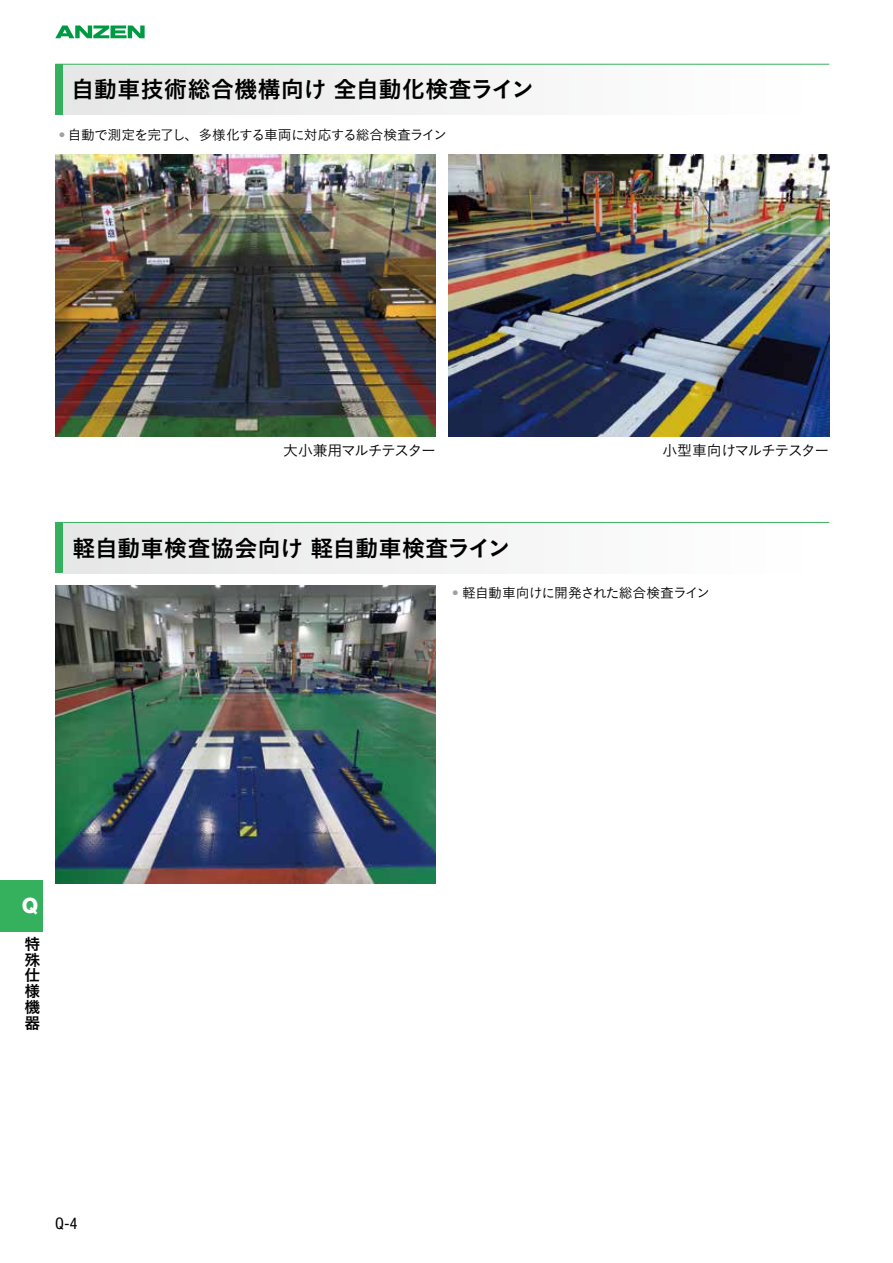
<style>
.page{position:relative;width:893px;height:1263px;background:#fff}
.page>*{position:absolute;margin:0;border:0;box-sizing:border-box;transform-origin:0 0}
.t1{font:23.4px "Koburina Go Std W6";color:#000}
.t2{font:800 21.3px "Helvetica Neue LT Std";color:#fff}
.t3{font:15.9px/15.9px "Koburina Go Std W6";color:#000;text-align:justify}
.t4{font:condensed 15.9px "Helvetica Neue LT Std";color:#000}
.t5{font:14.85px "Koburina Go Std W3";letter-spacing:-.09em;color:#000}
.t6{font:13.8px "Koburina Go Std W3";letter-spacing:-.055em;color:#000}
.s1{font-family:"Shin Go Pro";font-weight:900;color:#9fa0a0}
</style>
<div class="page">
<img style="left:55px;top:154px;width:381px;height:283px">
<img style="left:449px;top:154px;width:380px;height:283px">
<img style="left:55px;top:586px;width:381px;height:297px">
<div style="left:55px;top:64px;width:9px;height:51px;background:#35b05d"></div>
<div style="left:64px;top:64px;width:765px;height:51px;background:#f3f4f4"></div>
<hr style="left:64px;top:64px;width:765px;height:1px;background:#35b05d">
<div style="left:55px;top:522px;width:9px;height:51px;background:#35b05d"></div>
<div style="left:64px;top:522px;width:765px;height:51px;background:#f3f4f4"></div>
<hr style="left:64px;top:522px;width:765px;height:1px;background:#35b05d">
<svg style="left:55px;top:26px;width:90px;height:12px"></svg>
<div style="left:0;top:880px;width:43px;height:51px;background:#35b05d"></div>
<h1 class="t1" style="left:71px;top:72px;width:464px">自動車技術総合機構向け全自動化検査ライン</h1>
<p class="t6" style="left:55px;top:124px;width:393px"><span class="s1">・</span>自動で測定を完了し、多様化する車両に対応する総合検査ライン</p>
<p class="t5" style="left:283px;top:440px;width:154px">大小兼用マルチテスター</p>
<p class="t5" style="left:662px;top:440px;width:168px">小型車向けマルチテスター</p>
<h1 class="t1" style="left:72px;top:530px;width:440px">軽自動車検査協会向け軽自動車検査ライン</h1>
<p class="t6" style="left:448px;top:582px;width:263px"><span class="s1">・</span>軽自動車向けに開発された総合検査ライン</p>
<h2 class="t2" style="left:22px;top:892px;width:18px">Q</h2>
<p class="t3" style="left:24px;top:936px;width:17px">特殊仕様機器</p>
<p class="t4" style="left:55px;top:1214px;width:24px">Q-4</p>
</div>
